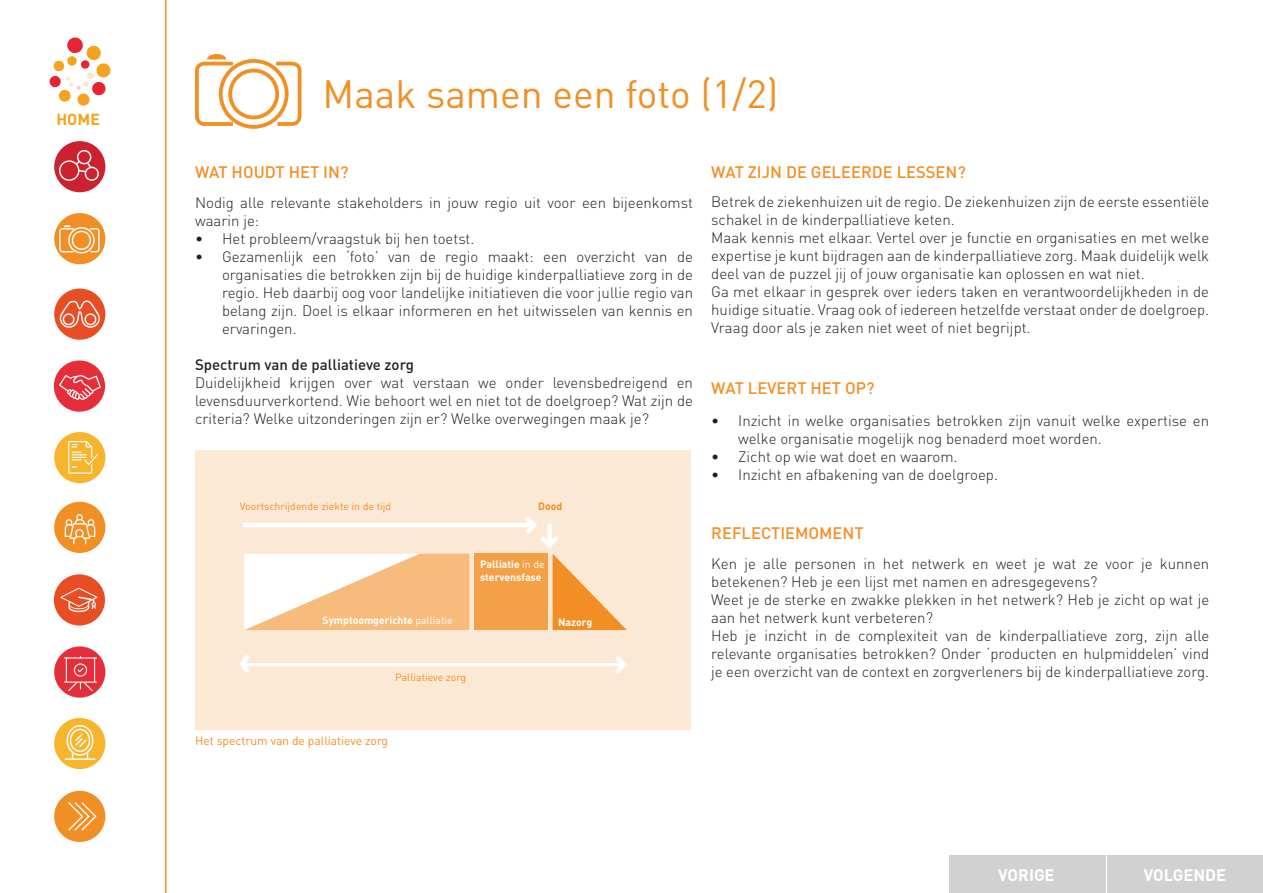
<style>
.page{position:relative;width:1263px;height:893px;background:#fff}
.page>*{position:absolute;margin:0;border:0;box-sizing:border-box;transform-origin:0 0}
.t1{font:39px "DIN Pro";color:#f28f24}
.t2{font:500 16.5px "DIN Pro";color:#f28f24}
.t3{font:700 16.5px "DIN Pro";color:#fff}
.t4{font:700 15.9px "DIN Pro";color:#f5a31f}
.t5{font:300 15px/18px "DIN Pro";color:#222121}
.t6{font:500 15px "DIN Pro";color:#222121}
.t7{font:12px "DIN Pro";color:#f28e24}
.t8{font:700 10.5px/12.6px "DIN Pro";color:#fff}
.t9{font:10.5px "DIN Pro";color:#f28e24}
.t10{font:700 10.5px "DIN Pro";color:#f28e24}
.s1{font-weight:400}
</style>
<div class="page">
<div style="left:195px;top:450px;width:496px;height:279px;background:#fce9d5"></div>
<hr style="left:165px;top:0;width:1px;height:893px;background:#f28f24">
<div style="left:474px;top:554px;width:74px;height:76px;background:#f4a047"></div>
<hr style="left:243px;top:523px;width:288px;height:4px;background:#fff">
<svg style="left:615px;top:656px;width:12px;height:18px"></svg>
<svg style="left:240px;top:655px;width:10px;height:18px"></svg>
<svg style="left:244px;top:554px;width:225px;height:76px;background:#fad5af"></svg>
<hr style="left:244px;top:663px;width:377px;height:3px;background:#fff">
<svg style="left:520px;top:516px;width:107px;height:114px"></svg>
<svg style="left:195px;top:54px;width:107px;height:75px"></svg>
<div style="left:54px;top:141px;width:51px;height:51px;background:#cc212e;border-radius:50%"></div>
<svg style="left:59px;top:150px;width:40px;height:31px"></svg>
<div style="left:54px;top:213px;width:51px;height:51px;background:#f28f24;border-radius:50%"></div>
<svg style="left:59px;top:225px;width:41px;height:29px"></svg>
<div style="left:54px;top:288px;width:51px;height:52px;background:#e84d24;border-radius:50%"></div>
<svg style="left:60px;top:300px;width:40px;height:28px"></svg>
<div style="left:54px;top:360px;width:51px;height:52px;background:#e62e3b;border-radius:50%"></div>
<svg style="left:59px;top:375px;width:42px;height:25px"></svg>
<div style="left:54px;top:502px;width:51px;height:51px;background:#f28f24;border-radius:50%"></div>
<svg style="left:65px;top:514px;width:30px;height:30px"></svg>
<div style="left:54px;top:646px;width:51px;height:52px;background:#e62e3b;border-radius:50%"></div>
<svg style="left:64px;top:656px;width:33px;height:35px"></svg>
<div style="left:54px;top:718px;width:51px;height:51px;background:#f7b52e;border-radius:50%"></div>
<svg style="left:67px;top:725px;width:26px;height:33px"></svg>
<hr style="left:65px;top:758px;width:31px;height:2px;background:#fff">
<div style="left:54px;top:432px;width:51px;height:51px;background:#f7b52e;border-radius:50%"></div>
<svg style="left:68px;top:441px;width:30px;height:33px"></svg>
<div style="left:54px;top:791px;width:51px;height:51px;background:#f28f24;border-radius:50%"></div>
<svg style="left:68px;top:802px;width:29px;height:29px"></svg>
<svg style="left:49px;top:37px;width:62px;height:69px"></svg>
<div style="left:54px;top:574px;width:51px;height:52px;background:#e84d24;border-radius:50%"></div>
<svg style="left:61px;top:588px;width:36px;height:24px"></svg>
<div style="left:1108px;top:855px;width:155px;height:38px;background:#d1d1d1"></div>
<div style="left:950px;top:855px;width:156px;height:38px;background:#d1d1d1"></div>
<p class="t4" style="left:56px;top:108px;width:45px">HOME</p>
<h1 class="t1" style="left:322px;top:67px;width:457px">Maak samen een foto (1/2)</h1>
<p class="t2" style="left:195px;top:160px;width:155px">WAT HOUDT HET IN?</p>
<p class="t5" style="left:195px;top:193px;width:499px">Nodig alle relevante stakeholders in jouw regio uit voor een bijeenkomst waarin je:</p>
<p class="t5" style="left:195px;top:229px;width:281px">• Het probleem/vraagstuk bij hen toetst.</p>
<p class="t5" style="left:222px;top:247px;width:472px;text-align:justify;text-indent:-27px">• Gezamenlijk een ‘foto’ van de regio maakt: een overzicht van de organisaties die betrokken zijn bij de huidige kinderpalliatieve zorg in de regio. Heb daarbij oog voor landelijke initiatieven die voor jullie regio van belang zijn. Doel is elkaar informeren en het uitwisselen van kennis en ervaringen.</p>
<p class="t6" style="left:195px;top:354px;width:221px">Spectrum van de palliatieve zorg</p>
<p class="t5" style="left:195px;top:373px;width:499px;text-align:justify">Duidelijkheid krijgen over wat verstaan we onder levensbedreigend en levensduurverkortend. Wie behoort wel en niet tot de doelgroep? Wat zijn de criteria? Welke uitzonderingen zijn er? Welke overwegingen maak je?</p>
<p class="t9" style="left:240px;top:499px;width:153px">Voortschrijdende ziekte in de tijd</p>
<p class="t10" style="left:538px;top:499px;width:26px">Dood</p>
<p class="t8" style="left:480px;top:558px;width:66px">Palliatie <span class="s1">in de </span>stervensfase</p>
<p class="t8" style="left:322px;top:613px;width:132px">Symptoomgerichte <span class="s1">palliatie</span></p>
<p class="t8" style="left:558px;top:616px;width:36px">Nazorg</p>
<p class="t9" style="left:395px;top:670px;width:72px">Palliatieve zorg</p>
<p class="t2" style="left:711px;top:160px;width:256px">WAT ZIJN DE GELEERDE LESSEN?</p>
<p class="t5" style="left:711px;top:192px;width:499px">Betrek de ziekenhuizen uit de regio. De ziekenhuizen zijn de eerste essentiële schakel in de kinderpalliatieve keten.<br>Maak kennis met elkaar. Vertel over je functie en organisaties en met welke expertise je kunt bijdragen aan de kinderpalliatieve zorg. Maak duidelijk welk deel van de puzzel jij of jouw organisatie kan oplossen en wat niet.<br>Ga met elkaar in gesprek over ieders taken en verantwoordelijkheden in de huidige situatie. Vraag ook of iedereen hetzelfde verstaat onder de doelgroep.<br>Vraag door als je zaken niet weet of niet begrijpt.</p>
<p class="t2" style="left:711px;top:377px;width:165px">WAT LEVERT HET OP?</p>
<p class="t5" style="left:738px;top:410px;width:472px;text-indent:-27px">• Inzicht in welke organisaties betrokken zijn vanuit welke expertise en welke organisatie mogelijk nog benaderd moet worden.</p>
<p class="t5" style="left:711px;top:446px;width:248px">• Zicht op wie wat doet en waarom.</p>
<p class="t5" style="left:711px;top:464px;width:288px">• Inzicht en afbakening van de doelgroep.</p>
<p class="t2" style="left:711px;top:522px;width:154px">REFLECTIEMOMENT</p>
<p class="t5" style="left:711px;top:554px;width:499px">Ken je alle personen in het netwerk en weet je wat ze voor je kunnen betekenen? Heb je een lijst met namen en adresgegevens?<br>Weet je de sterke en zwakke plekken in het netwerk? Heb je zicht op wat je aan het netwerk kunt verbeteren?<br>Heb je inzicht in de complexiteit van de kinderpalliatieve zorg, zijn alle relevante organisaties betrokken? Onder ‘producten en hulpmiddelen’ vind je een overzicht van de context en zorgverleners bij de kinderpalliatieve zorg.</p>
<p class="t7" style="left:195px;top:733px;width:195px">Het spectrum van de palliatieve zorg</p>
<p class="t3" style="left:998px;top:864px;width:58px">VORIGE</p>
<p class="t3" style="left:1144px;top:864px;width:84px">VOLGENDE</p>
</div>
